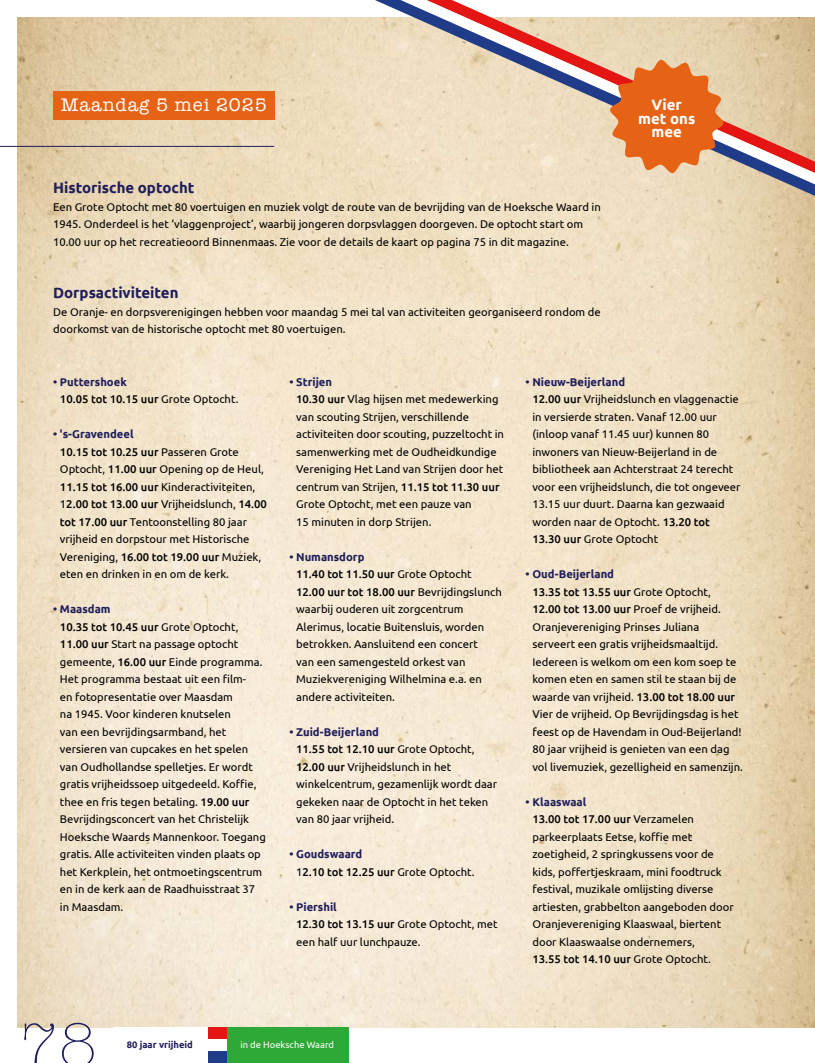
<style>
.page{position:relative;width:815px;height:1063px;background:#fff}
.page>*{position:absolute;margin:0;border:0;box-sizing:border-box;transform-origin:0 0}
.t1{font:300 62.5px "American Typewriter";color:#201e5b}
.t2{font:18.75px "American Typewriter";letter-spacing:.05em;color:#fff}
.t3{font:700 15px "Ubuntu";color:#201e5b}
.t4{font:700 15px/13.8px "Ubuntu";color:#fff;text-align:center}
.t5{font:11.25px/17.5px "Ubuntu";color:#000}
.t6{font:500 11.25px/17.5px "Ubuntu";color:#000}
.t7{font:9.38px "Ubuntu";color:#fff}
.t8{font:700 9.38px "Ubuntu";color:#201e5b}
.s1{font-weight:700;color:#201e5b}
.s2{font-weight:400}
.s3{font-weight:500}
</style>
<div class="page">
<img style="left:18px;top:18px;width:797px;height:1010px">
<div style="left:53px;top:92px;width:221px;height:28px;background:#e66316"></div>
<hr style="left:0;top:146px;width:274px;height:1px;background:#201e5b">
<svg style="left:375px;top:0;width:440px;height:196px;background:#e2cdb8"></svg>
<svg style="left:610px;top:59px;width:114px;height:115px;background:#e4854a"></svg>
<div style="left:227px;top:1028px;width:121px;height:35px;background:#2ea836"></div>
<div style="left:208px;top:1028px;width:19px;height:11px;background:#e41513"></div>
<div style="left:208px;top:1051px;width:19px;height:12px;background:#203c89"></div>
<h2 class="t2" style="left:61px;top:98px;width:207px">Maandag 5 mei 2025</h2>
<h3 class="t4" style="left:638px;top:99px;width:59px">Vier met ons mee</h3>
<h3 class="t3" style="left:53px;top:181px;width:143px">Historische optocht</h3>
<p class="t5" style="left:53px;top:199px;width:549px">Een Grote Optocht met 80 voertuigen en muziek volgt de route van de bevrijding van de Hoeksche Waard in<br>1945. Onderdeel is het ‘vlaggenproject’, waarbij jongeren dorpsvlaggen doorgeven. De optocht start om<br>10.00 uur op het recreatieoord Binnenmaas. Zie voor de details de kaart op pagina 75 in dit magazine.</p>
<h3 class="t3" style="left:53px;top:286px;width:127px">Dorpsactiviteiten</h3>
<p class="t5" style="left:53px;top:304px;width:549px">De Oranje- en dorpsverenigingen hebben voor maandag 5 mei tal van activiteiten georganiseerd rondom de doorkomst van de historische optocht met 80 voertuigen.</p>
<p class="t6" style="left:60px;top:373px;width:180px;text-indent:-7px"><span class="s1">• Puttershoek<br></span>10.05 tot 10.15 uur <span class="s2">Grote Optocht.</span></p>
<p class="t5" style="left:60px;top:426px;width:209px;text-indent:-7px"><span class="s1">• 's-Gravendeel<br></span><span class="s3">10.15 tot 10.25 uur</span> Passeren Grote Optocht, <span class="s3">11.00 uur</span> Opening op de Heul, <span class="s3">11.15 tot 16.00 uur</span> Kinderactiviteiten, 1<span class="s3">2.00 tot 13.00 uur</span> Vrijheidslunch, <span class="s3">14.00 tot 17.00 uur</span> Tentoonstelling 80 jaar vrijheid en dorpstour met Historische Vereniging, <span class="s3">16.00 tot 19.00 uur</span> Muziek, eten en drinken in en om de kerk.</p>
<p class="t5" style="left:60px;top:601px;width:207px;text-indent:-7px"><span class="s1">• Maasdam<br></span><span class="s3">10.35 tot 10.45 uur</span> Grote Optocht, <span class="s3">11.00 uur</span> Start na passage optocht gemeente, <span class="s3">16.00 uur</span> Einde programma.<br>Het programma bestaat uit een 昀椀lm-<br>en fotopresentatie over Maasdam<br>na 1945. Voor kinderen knutselen<br>van een bevrijdingsarmband, het versieren van cupcakes en het spelen van Oudhollandse spelletjes. Er wordt gratis vrijheidssoep uitgedeeld. Ko昀케e, thee en fris tegen betaling. <span class="s3">19.00 uur </span>Bevrijdingsconcert van het Christelijk Hoeksche Waards Mannenkoor. Toegang gratis. Alle activiteiten vinden plaats op het Kerkplein, het ontmoetingscentrum en in de kerk aan de Raadhuisstraat 37 in Maasdam.</p>
<p class="t5" style="left:296px;top:374px;width:209px;text-indent:-7px"><span class="s1">• Strijen<br></span><span class="s3">10.30 uur</span> Vlag hijsen met medewerking van scouting Strijen, verschillende activiteiten door scouting, puzzeltocht in samenwerking met de Oudheidkundige Vereniging Het Land van Strijen door het centrum van Strijen, <span class="s3">11.15 tot 11.30 uur </span>Grote Optocht, met een pauze van<br>15 minuten in dorp Strijen.</p>
<p class="t5" style="left:296px;top:549px;width:207px;text-indent:-7px"><span class="s1">• Numansdorp<br></span><span class="s3">11.40 tot 11.50 uur</span> Grote Optocht<br><span class="s3">12.00 uur tot 18.00 uur</span> Bevrijdingslunch waarbij ouderen uit zorgcentrum<br>Alerimus, locatie Buitensluis, worden betrokken. Aansluitend een concert<br>van een samengesteld orkest van<br>Muziekvereniging Wilhelmina e.a. en andere activiteiten.</p>
<p class="t5" style="left:296px;top:724px;width:203px;text-indent:-7px"><span class="s1">• Zuid-Beijerland<br></span><span class="s3">11.55 tot 12.10 uur</span> Grote Optocht,<br><span class="s3">12.00 uur</span> Vrijheidslunch in het winkelcentrum, gezamenlijk wordt daar gekeken naar de Optocht in het teken van 80 jaar vrijheid.</p>
<p class="t6" style="left:296px;top:846px;width:180px;text-indent:-7px"><span class="s1">• Goudswaard<br></span><span class="s2">1</span>2.10 tot 12.25 uur <span class="s2">Grote Optocht.</span></p>
<p class="t5" style="left:296px;top:899px;width:203px;text-indent:-7px"><span class="s1">• Piershil<br></span><span class="s3">12.30 tot 13.15 uur</span> Grote Optocht, met een half uur lunchpauze.</p>
<p class="t5" style="left:532px;top:374px;width:210px;text-indent:-7px"><span class="s1">• Nieuw-Beijerland<br></span><span class="s3">12.00 uur</span> Vrijheidslunch en vlaggenactie in versierde straten. Vanaf 12.00 uur (inloop vanaf 11.45 uur) kunnen 80 inwoners van Nieuw-Beijerland in de bibliotheek aan Achterstraat 24 terecht voor een vrijheidslunch, die tot ongeveer 13.15 uur duurt. Daarna kan gezwaaid worden naar de Optocht. <span class="s3">13.20 tot 13.30 uur</span> Grote Optocht</p>
<p class="t5" style="left:532px;top:566px;width:212px;text-indent:-7px"><span class="s1">• Oud-Beijerland<br></span><span class="s3">13.35 tot 13.55 uur</span> Grote Optocht,<br><span class="s3">12.00 tot 13.00 uur</span> Proef de vrijheid.<br>Oranjevereniging Prinses Juliana serveert een gratis vrijheidsmaaltijd.<br>Iedereen is welkom om een kom soep te komen eten en samen stil te staan bij de waarde van vrijheid. <span class="s3">13.00 tot 18.00 uur </span>Vier de vrijheid. Op Bevrijdingsdag is het feest op de Havendam in Oud-Beijerland!<br>80 jaar vrijheid is genieten van een dag vol livemuziek, gezelligheid en samenzijn.</p>
<p class="t5" style="left:532px;top:794px;width:203px;text-indent:-7px"><span class="s1">• Klaaswaal<br></span><span class="s3">13.00 tot 17.00 uur</span> Verzamelen parkeerplaats Eetse, ko昀케e met zoetigheid, 2 springkussens voor de kids, po昀昀ertjeskraam, mini foodtruck festival, muzikale omlijsting diverse artiesten, grabbelton aangeboden door Oranjevereniging Klaaswaal, biertent door Klaaswaalse ondernemers,<br><span class="s3">13.55 tot 14.10 uur</span> Grote Optocht.</p>
<h1 class="t1" style="left:20px;top:1008px;width:79px">78</h1>
<p class="t8" style="left:127px;top:1040px;width:68px">80 jaar vrijheid</p>
<p class="t7" style="left:240px;top:1039px;width:95px">in de Hoeksche Waard</p>
</div>
